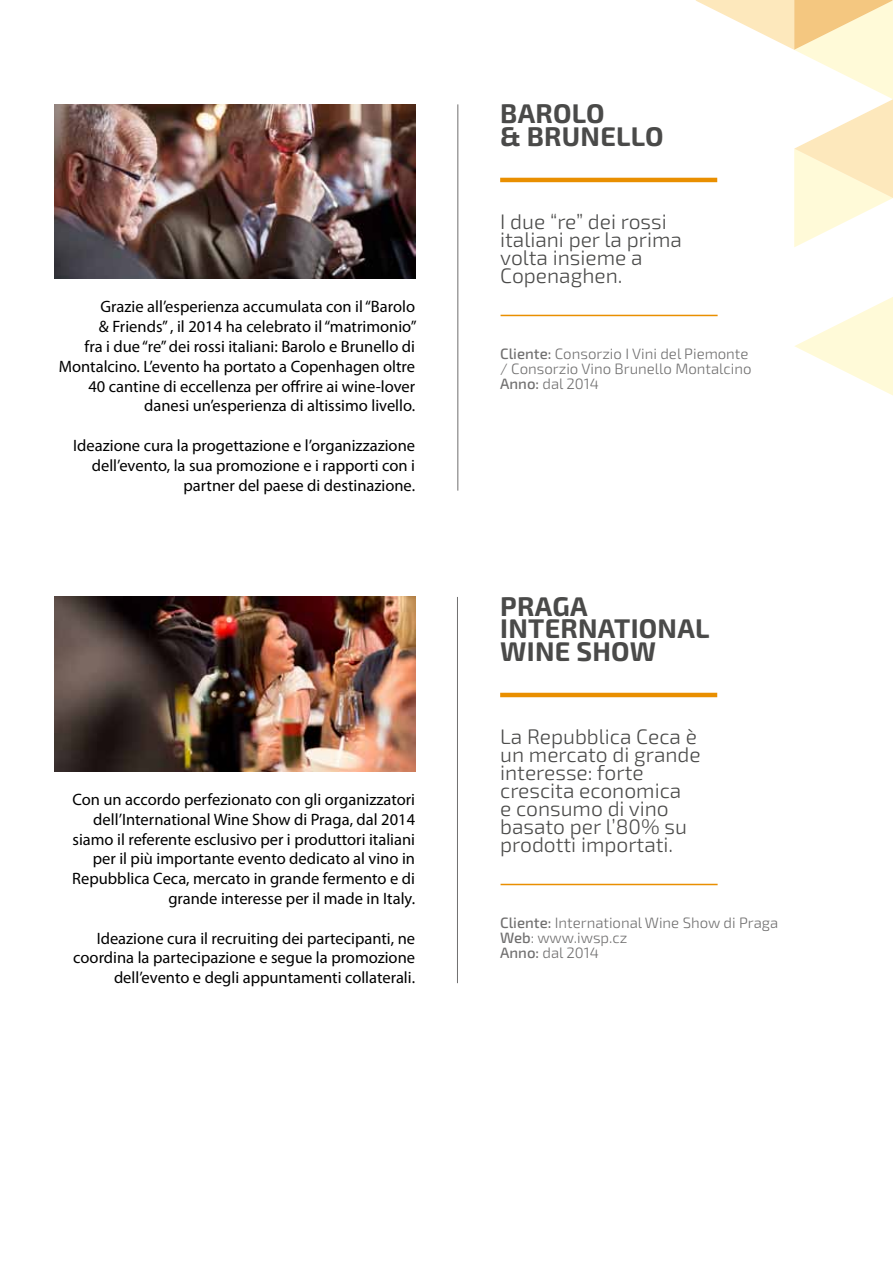
<style>
.page{position:relative;width:893px;height:1263px;background:#fff}
.page>*{position:absolute;margin:0;border:0;box-sizing:border-box;transform-origin:0 0}
.t1{font:700 27px/22.5px "Exo 2.0";letter-spacing:.01em;color:#4a4a49}
.t2{font:300 21px/18px "Exo 2.0";color:#4a4a49}
.t3{font:16.5px/19.8px "Myriad Pro";color:#000;text-align:right}
.t4{font:300 15px/15px "Exo 2.0";color:#706f6f}
.s1{font-weight:500}
</style>
<div class="page">
<hr style="left:458px;top:104px;width:1px;height:387px;background:#706f6f">
<hr style="left:457px;top:597px;width:1px;height:386px;background:#706f6f">
<hr style="left:500px;top:178px;width:217px;height:4px;background:#e98f00">
<hr style="left:500px;top:693px;width:217px;height:4px;background:#e98f00">
<img style="left:54px;top:104px;width:361px;height:175px">
<img style="left:54px;top:597px;width:361px;height:174px">
<hr style="left:501px;top:315px;width:217px;height:1px;background:#e98f00">
<hr style="left:501px;top:884px;width:217px;height:1px;background:#e98f00">
<svg style="left:795px;top:297px;width:98px;height:99px"></svg>
<svg style="left:695px;top:0;width:198px;height:247px"></svg>
<p class="t3" style="left:59px;top:297px;width:359px">Grazie all’esperienza accumulata con il “Barolo<br>&amp; Friends” , il 2014 ha celebrato il “matrimonio”<br>fra i due “re” dei rossi italiani: Barolo e Brunello di Montalcino. L’evento ha portato a Copenhagen oltre 40 cantine di eccellenza per offrire ai wine-lover danesi un’esperienza di altissimo livello.</p>
<p class="t3" style="left:73px;top:435px;width:343px">Ideazione cura la progettazione e l’organizzazione dell’evento, la sua promozione e i rapporti con i partner del paese di destinazione.</p>
<p class="t3" style="left:72px;top:789px;width:344px">Con un accordo perfezionato con gli organizzatori dell’International Wine Show di Praga, dal 2014 siamo il referente esclusivo per i produttori italiani per il più importante evento dedicato al vino in Repubblica Ceca, mercato in grande fermento e di grande interesse per il made in Italy.</p>
<p class="t3" style="left:73px;top:928px;width:343px">Ideazione cura il recruiting dei partecipanti, ne coordina la partecipazione e segue la promozione dell’evento e degli appuntamenti collaterali.</p>
<h1 class="t1" style="left:500px;top:103px;width:165px">BAROLO<br>&amp; BRUNELLO</h1>
<p class="t2" style="left:500px;top:213px;width:183px">I due “re” dei rossi italiani per la prima volta insieme a<br>Copenaghen.</p>
<p class="t4" style="left:500px;top:346px;width:253px"><span class="s1">Cliente:</span> Consorzio I Vini del Piemonte / Consorzio Vino Brunello Montalcino<br><span class="s1">Anno:</span> dal 2014</p>
<h1 class="t1" style="left:500px;top:596px;width:211px">PRAGA<br>INTERNATIONAL<br>WINE SHOW</h1>
<p class="t2" style="left:500px;top:728px;width:202px">La Repubblica Ceca è un mercato di grande interesse: forte crescita economica<br>e consumo di vino basato per l’80% su prodotti importati.</p>
<p class="t4" style="left:500px;top:915px;width:280px"><span class="s1">Cliente:</span> International Wine Show di Praga<br><span class="s1">Web</span>: www.iwsp.cz<br><span class="s1">Anno:</span> dal 2014</p>
</div>
